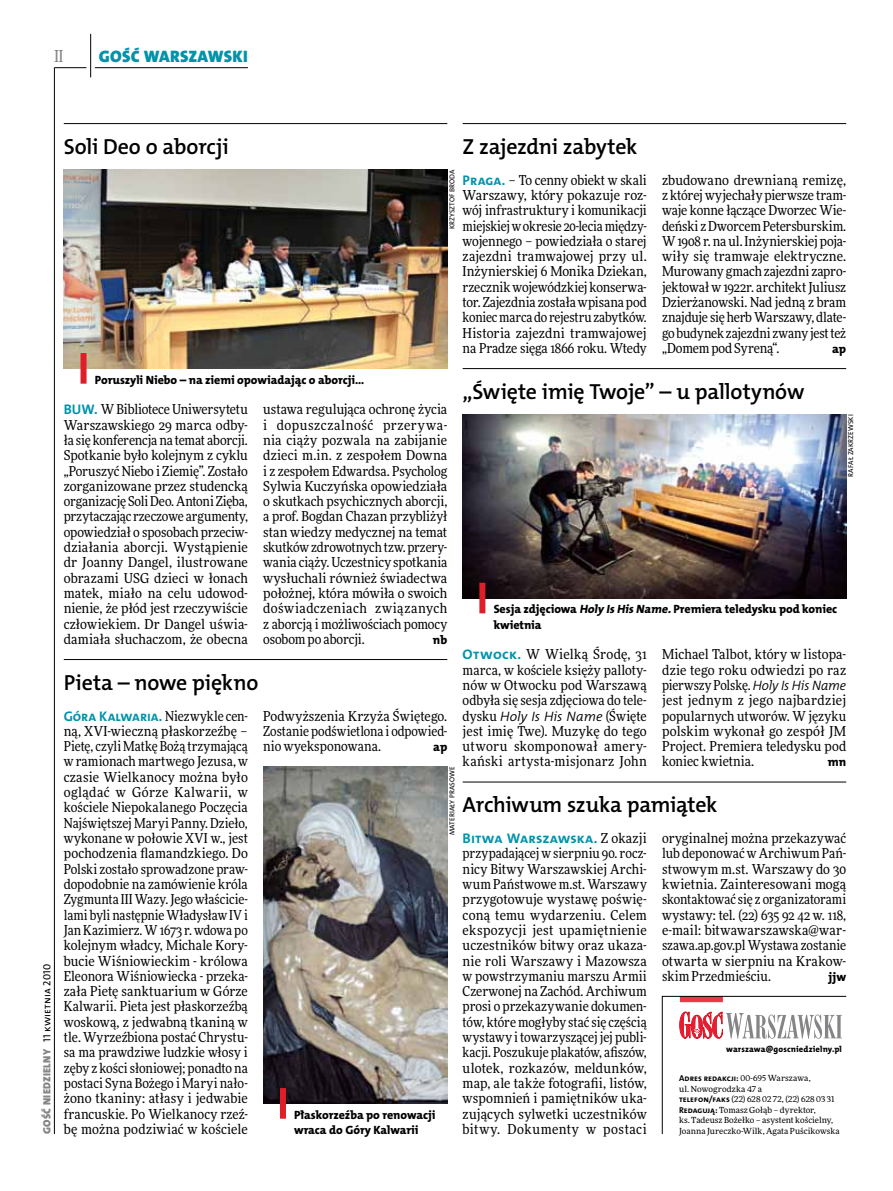
<style>
.page{position:relative;width:893px;height:1191px;background:#fff}
.page>*{position:absolute;margin:0;border:0;box-sizing:border-box;transform-origin:0 0}
.t1{font:21.9px "The Mix HP6 Se Bld";letter-spacing:-.01em;color:#000}
.t2{font:16.65px "The Mix HP9 Blk";letter-spacing:.02em;color:#0093aa}
.t3{font:500 16.5px "Freeday Narrow";color:#858486;scale:.9 1}
.t4{font:13.95px "The Mix HP7 Bld";letter-spacing:-.005em;color:#0093aa}
.t5{font:13.65px/15.3px "Freeday Narrow News";letter-spacing:.005em;color:#000;text-align:justify}
.t6{font:13.65px "The Mix HP4 Se Lig IT";color:#000}
.t7{font:12.3px "The Mix HP8 Ex Bld";letter-spacing:.005em;color:#000}
.t8{font:12px/15.3px "The Mix HP8 Ex Bld";letter-spacing:-.005em;color:#000}
.t9{font:10.5px "The Mix HP9 Blk";letter-spacing:.025em;color:#858486}
.t10{font:8.55px "The Mix HP8 Ex Bld";letter-spacing:.015em;color:#000}
.t11{font:8.4px/10.5px "Freeday News";letter-spacing:.005em;color:#000}
.t12{font:7.2px "The Mix HP5 Plain";letter-spacing:.015em;color:#000}
.s1{font-family:"The Mix HP5 Plain";color:#000}
.s2{font-family:"The Mix HP7 Bld";font-size:13.95px;color:#0093aa}
.s3{font-style:italic}
.s4{font-family:"Freeday Narrow News"}
.s5{font-family:"The Mix HP4 Se Lig IT"}
.s6{font-family:"Freeday Narrow News";font-size:13.65px;color:#000}
.s7{font-family:"The Mix HP7 Bld";font-size:8.55px}
</style>
<div class="page">
<hr style="left:54px;top:67px;width:1px;height:1067px;background:#000">
<hr style="left:90px;top:34px;width:1px;height:43px;background:#000">
<hr style="left:54px;top:67px;width:32px;height:1px;background:#000">
<hr style="left:95px;top:67px;width:153px;height:1px;background:#000">
<svg style="left:662px;top:996px;width:185px;height:138px"></svg>
<hr style="left:64px;top:123px;width:383px;height:1px;background:#000">
<hr style="left:463px;top:123px;width:383px;height:1px;background:#000">
<hr style="left:463px;top:368px;width:383px;height:1px;background:#000">
<hr style="left:64px;top:659px;width:383px;height:1px;background:#000">
<hr style="left:463px;top:781px;width:383px;height:1px;background:#000">
<img style="left:64px;top:169px;width:383px;height:199px">
<img style="left:463px;top:414px;width:383px;height:184px">
<div style="left:81px;top:353px;width:6px;height:31px;background:#df1e2a"></div>
<div style="left:479px;top:583px;width:6px;height:30px;background:#df1e2a"></div>
<img style="left:263px;top:766px;width:184px;height:337px">
<div style="left:280px;top:1088px;width:6px;height:30px;background:#df1e2a"></div>
<p class="t3" style="left:54px;top:46px;width:11px">II</p>
<p class="t2" style="left:99px;top:46px;width:150px">GOŚĆ WARSZAWSKI</p>
<h1 class="t1" style="left:64px;top:132px;width:166px">Soli Deo o aborcji</h1>
<h1 class="t1" style="left:463px;top:132px;width:176px">Z zajezdni zabytek</h1>
<p class="t9" style="left:40px;top:1134px;width:171px;rotate:-90deg">GOŚĆ NIEDZIELNY <span class="s1">11 kwietnia 2010</span></p>
<p class="t12" style="left:447px;top:229px;width:62px;rotate:-90deg">Krzysztof Broda</p>
<p class="t5" style="left:463px;top:172px;width:186px"><span class="s2">Praga.</span> – To cenny obiekt w skali Warszawy, który pokazuje roz&shy;wój infrastruktury i komunikacji miejskiej w okresie 20-lecia między&shy;wojennego – powiedziała o starej zajezdni tramwajowej przy ul.<br>Inżynierskiej 6 Monika Dziekan, rzecznik wojewódzkiej konserwa&shy;tor. Zajezdnia została wpisana pod koniec marca do rejestru zabytków.<br>Historia zajezdni tramwajowej na Pradze sięga 1866 roku. Wtedy</p>
<p class="t5" style="left:662px;top:172px;width:186px">zbudowano drewnianą remizę, z której wyjechały pierwsze tram&shy;waje konne łączące Dworzec Wie&shy;deński z Dworcem Petersburskim.<br>W 1908 r. na ul. Inżynierskiej poja&shy;wiły się tramwaje elektryczne.<br>Murowany gmach zajezdni zapro&shy;jektował w 1922r. architekt Juliusz Dzierżanowski. Nad jedną z bram znajduje się herb Warszawy, dlate&shy;go budynek zajezdni zwany jest też „Domem pod Syreną“.</p>
<p class="t7" style="left:832px;top:341px;width:16px">ap</p>
<p class="t8" style="left:95px;top:372px;width:271px">Poruszyli Niebo – na ziemi opowiadając o aborcji…</p>
<h1 class="t1" style="left:463px;top:377px;width:343px">„Święte imię Twoje” – u pallotynów</h1>
<p class="t5" style="left:64px;top:401px;width:186px"><span class="s2">BUW.</span> W Bibliotece Uniwersytetu Warszawskiego 29 marca odby&shy;ła się konferencja na temat aborcji.<br>Spotkanie było kolejnym z cyklu „Poruszyć Niebo i Ziemię”. Zostało zorganizowane przez studencką organizację Soli Deo. Antoni Zięba, przytaczając rzeczowe argumenty, opowiedział o sposobach przeciw&shy;działania aborcji. Wystąpienie dr Joanny Dangel, ilustrowane obrazami USG dzieci w łonach matek, miało na celu udowod&shy;nienie, że płód jest rzeczywiście człowiekiem. Dr Dangel uświa&shy;damiała słuchaczom, że obecna</p>
<p class="t5" style="left:263px;top:401px;width:186px">ustawa regulująca ochronę życia i dopuszczalność przerywa&shy;nia ciąży pozwala na zabijanie dzieci m.in. z zespołem Downa i z zespołem Edwardsa. Psycholog Sylwia Kuczyńska opowiedziała o skutkach psychicznych aborcji, a prof. Bogdan Chazan przybliżył stan wiedzy medycznej na temat skutków zdrowotnych tzw. przery&shy;wania ciąży. Uczestnicy spotkania wysłuchali również świadectwa położnej, która mówiła o swoich doświadczeniach związanych z aborcją i możliwościach pomocy osobom po aborcji.</p>
<p class="t12" style="left:846px;top:476px;width:64px;rotate:-90deg">Rafał Zakrzewski</p>
<p class="t8" style="left:494px;top:602px;width:345px">Sesja zdjęciowa <span class="s3">Holy Is His Name.</span>Premiera teledysku pod koniec kwietnia</p>
<p class="t7" style="left:433px;top:632px;width:16px">nb</p>
<p class="t5" style="left:463px;top:646px;width:186px"><span class="s2">Otwock.</span> W Wielką Środę, 31 marca, w kościele księży palloty&shy;nów w Otwocku pod Warszawą odbyła się sesja zdjęciowa do tele-</p>
<p class="t6" style="left:463px;top:707px;width:186px"><span class="s4">dysku</span> Holy Is His Name <span class="s4">(Święte</span></p>
<p class="t5" style="left:463px;top:723px;width:186px">jest imię Twe). Muzykę do tego utworu skomponował amery&shy;kański artysta-misjonarz John</p>
<p class="t5" style="left:662px;top:646px;width:186px">Michael Talbot, który w listopa&shy;dzie tego roku odwiedzi po raz pierwszy Polskę. <span class="s5">Holy Is His Name </span>jest jednym z jego najbardziej popularnych utworów. W języku polskim wykonał go zespół JM Project. Premiera teledysku pod koniec kwietnia.</p>
<h1 class="t1" style="left:64px;top:668px;width:196px">Pieta – nowe piękno</h1>
<p class="t5" style="left:263px;top:708px;width:186px">Podwyższenia Krzyża Świętego.<br>Zostanie podświetlona i odpowied&shy;nio wyeksponowana.</p>
<p class="t4" style="left:64px;top:707px;width:186px">Góra Kalwaria. <span class="s6">Niezwykle cen-</span></p>
<p class="t5" style="left:64px;top:723px;width:186px">ną, XVI-wieczną płaskorzeźbę – Pietę, czyli Matkę Bożą trzymającą w ramionach martwego Jezusa, w czasie Wielkanocy można było oglądać w Górze Kalwarii, w kościele Niepokalanego Poczęcia Najświętszej Maryi Panny. Dzieło, wykonane w połowie XVI w., jest pochodzenia flamandzkiego. Do Polski zostało sprowadzone praw&shy;dopodobnie na zamówienie króla Zygmunta III Wazy. Jego właścicie&shy;lami byli następnie Władysław IV i Jan Kazimierz. W 1673 r. wdowa po kolejnym władcy, Michale Kory&shy;bucie Wiśniowieckim - królowa Eleonora Wiśniowiecka - przeka&shy;zała Pietę sanktuarium w Górze Kalwarii. Pieta jest płaskorzeźbą woskową, z jedwabną tkaniną w tle. Wyrzeźbiona postać Chrystu&shy;sa ma prawdziwe ludzkie włosy i zęby z kości słoniowej; ponadto na postaci Syna Bożego i Maryi nało&shy;żono tkaniny: atłasy i jedwabie francuskie. Po Wielkanocy rzeź&shy;bę można podziwiać w kościele</p>
<p class="t7" style="left:433px;top:739px;width:16px">ap</p>
<p class="t7" style="left:828px;top:754px;width:20px">mn</p>
<p class="t12" style="left:447px;top:835px;width:70px;rotate:-90deg">materiały prasowe</p>
<h1 class="t1" style="left:463px;top:791px;width:256px">Archiwum szuka pamiątek</h1>
<p class="t4" style="left:463px;top:829px;width:186px">Bitwa Warszawska. <span class="s6">Z okazji</span></p>
<p class="t5" style="left:463px;top:845px;width:186px">przypadającej w sierpniu 90. rocz&shy;nicy Bitwy Warszawskiej Archi&shy;wum Państwowe m.st. Warszawy przygotowuje wystawę poświę&shy;coną temu wydarzeniu. Celem ekspozycji jest upamiętnienie uczestników bitwy oraz ukaza&shy;nie roli Warszawy i Mazowsza w powstrzymaniu marszu Armii Czerwonej na Zachód. Archiwum prosi o przekazywanie dokumen&shy;tów, które mogłyby stać się częścią wystawy i towarzyszącej jej publi&shy;kacji. Poszukuje plakatów, afiszów, ulotek, rozkazów, meldunków, map, ale także fotografii, listów, wspomnień i pamiętników uka&shy;zujących sylwetki uczestników bitwy. Dokumenty w postaci</p>
<p class="t5" style="left:662px;top:830px;width:186px">oryginalnej można przekazywać lub deponować w Archiwum Pań&shy;stwowym m.st. Warszawy do 30 kwietnia. Zainteresowani mogą skontaktować się z organizatorami wystawy: tel. (22) 635 92 42 w. 118, e-mail: bitwawarszawska@war&shy;szawa.ap.gov.pl Wystawa zostanie otwarta w sierpniu na Krakow&shy;skim Przedmieściu.</p>
<p class="t7" style="left:828px;top:968px;width:19px">jjw</p>
<p class="t10" style="left:726px;top:1044px;width:117px">warszawa@goscniedzielny.pl</p>
<p class="t11" style="left:679px;top:1073px;width:162px"><span class="s7">Adres redakcji:</span> 00-695 Warszawa,<br>ul. Nowogrodzka 47 a<br><span class="s7">telefon/faks</span> (22) 628 02 72, (22) 628 03 31<br><span class="s7">Redagują:</span> Tomasz Gołąb – dyrektor,<br>ks. Tadeusz Bożełko – asystent kościelny, Joanna Jureczko-Wilk, Agata Puścikowska</p>
<p class="t8" style="left:294px;top:1107px;width:143px">Płaskorzeźba po renowacji wraca do Góry Kalwarii</p>
</div>
